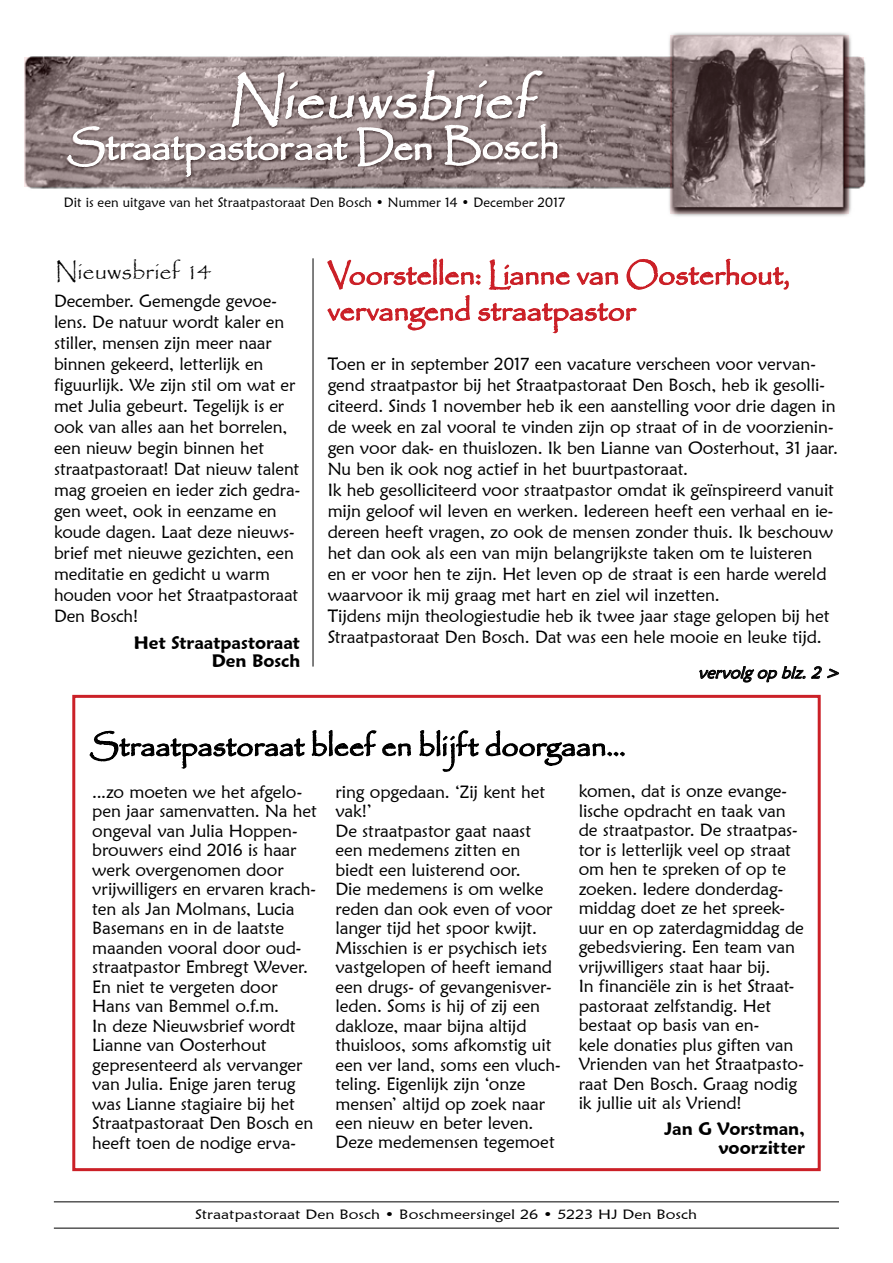
<style>
.page{position:relative;width:893px;height:1263px;background:#fff}
.page>*{position:absolute;margin:0;border:0;box-sizing:border-box;transform-origin:0 0}
.t1{font:56.7px "Papyrus";color:#fff;scale:1.04 1}
.t2{font:40.5px "Papyrus";letter-spacing:-.01em;color:#fff}
.t3{font:30px "Papyrus";color:#000}
.t4{font:30px "Papyrus";letter-spacing:-.005em;color:#cb2027}
.t5{font:24px "Papyrus";letter-spacing:-.005em;color:#000}
.t6{font:17.7px/19.5px "Maiandra GD";letter-spacing:-.005em;color:#000}
.t7{font:600 17.7px/19.5px "Maiandra GD";color:#000;text-align:right}
.t8{font:italic 16.5px "Maiandra GD";color:#000}
.t9{font:13.5px "Maiandra GD";letter-spacing:.005em;color:#000}
.t10{font:13.5px "Maiandra GD";letter-spacing:.005em;color:#000;scale:1.2 1}
.s1{font-size:58.8px}
</style>
<div class="page">
<hr style="left:54px;top:1201px;width:785px;height:1px;background:#000">
<hr style="left:54px;top:1228px;width:785px;height:1px;background:#000">
<img style="left:24px;top:32px;width:842px;height:185px">
<hr style="left:313px;top:258px;width:1px;height:408px;background:#000">
<div style="left:72px;top:695px;width:749px;height:476px;border:3px solid #cb2027"></div>
<svg style="left:670px;top:35px;width:179px;height:178px;background:#867576"></svg>
<svg style="left:25px;top:57px;width:647px;height:130px;background:#867576"></svg>
<svg style="left:844px;top:57px;width:19px;height:130px;background:#7f6a6b"></svg>
<svg style="left:67px;top:40px;width:491px;height:145px"></svg>
<svg style="left:89px;top:730px;width:322px;height:39px"></svg>
<svg style="left:419px;top:730px;width:206px;height:42px"></svg>
<svg style="left:327px;top:258px;width:462px;height:76px"></svg>
<svg style="left:699px;top:666px;width:140px;height:16px"></svg>
<h1 class="t1" style="left:228px;top:65px;width:308px">Nieuws<span class="s1">b</span>rief</h1>
<h2 class="t2" style="left:67px;top:122px;width:493px">Straatpastoraat Den Bosch</h2>
<p class="t9" style="left:64px;top:194px;width:503px">Dit is een uitgave van het Straatpastoraat Den Bosch • Nummer 14 • December 2017</p>
<h3 class="t5" style="left:55px;top:257px;width:158px">Nieuwsbrief 14</h3>
<p class="t6" style="left:54px;top:290px;width:248px;line-height:21px">December. Gemengde gevoe&shy;lens. De natuur wordt kaler en stiller, mensen zijn meer naar binnen gekeerd, letterlijk en figuurlijk. We zijn stil om wat er met Julia gebeurt. Tegelijk is er ook van alles aan het borrelen, een nieuw begin binnen het straatpastoraat! Dat nieuw talent mag groeien en ieder zich gedra&shy;gen weet, ook in eenzame en koude dagen. Laat deze nieuws&shy;brief met nieuwe gezichten, een meditatie en gedicht u warm houden voor het Straatpastoraat<br>Den Bosch!</p>
<p class="t7" style="left:134px;top:634px;width:168px;line-height:18px">Het Straatpastoraat<br>Den Bosch</p>
<h3 class="t4" style="left:328px;top:292px;width:309px">vervangend straatpastor</h3>
<p class="t6" style="left:328px;top:353px;width:512px;line-height:21px">Toen er in september 2017 een vacature verscheen voor vervan&shy;gend straatpastor bij het Straatpastoraat Den Bosch, heb ik gesolli&shy;citeerd. Sinds 1 november heb ik een aanstelling voor drie dagen in de week en zal vooral te vinden zijn op straat of in de voorzienin&shy;gen voor dak- en thuislozen. Ik ben Lianne van Oosterhout, 31 jaar.<br>Nu ben ik ook nog actief in het buurtpastoraat.<br>Ik heb gesolliciteerd voor straatpastor omdat ik geïnspireerd vanuit mijn geloof wil leven en werken. Iedereen heeft een verhaal en ie&shy;dereen heeft vragen, zo ook de mensen zonder thuis. Ik beschouw het dan ook als een van mijn belangrijkste taken om te luisteren<br>en er voor hen te zijn. Het leven op de straat is een harde wereld waarvoor ik mij graag met hart en ziel wil inzetten.<br>Tijdens mijn theologiestudie heb ik twee jaar stage gelopen bij het Straatpastoraat Den Bosch. Dat was een hele mooie en leuke tijd.</p>
<p class="t8" style="left:698px;top:662px;width:148px">vervolgopblz.2&gt;</p>
<h3 class="t3" style="left:90px;top:727px;width:537px">Straatpastoraat bleef en blijft doorgaan...</h3>
<p class="t6" style="left:92px;top:781px;width:226px">...zo moeten we het afgelo&shy;pen jaar samenvatten. Na het ongeval van Julia Hoppen&shy;brouwers eind 2016 is haar werk overgenomen door vrijwilligers en ervaren krach&shy;ten als Jan Molmans, Lucia<br>Basemans en in de laatste maanden vooral door oud&shy;straatpastor Embregt Wever.<br>En niet te vergeten door<br>Hans van Bemmel o.f.m.<br>In deze Nieuwsbrief wordt<br>Lianne van Oosterhout gepresenteerd als vervanger van Julia. Enige jaren terug was Lianne stagiaire bij het<br>Straatpastoraat Den Bosch en heeft toen de nodige erva-</p>
<p class="t6" style="left:335px;top:781px;width:227px">ring opgedaan. ‘Zij kent het vak!’<br>De straatpastor gaat naast een medemens zitten en biedt een luisterend oor.<br>Die medemens is om welke reden dan ook even of voor langer tijd het spoor kwijt.<br>Misschien is er psychisch iets vastgelopen of heeft iemand een drugs- of gevangenisver&shy;leden. Soms is hij of zij een dakloze, maar bijna altijd thuisloos, soms afkomstig uit een ver land, soms een vluch&shy;teling. Eigenlijk zijn ‘onze mensen’ altijd op zoek naar een nieuw en beter leven.<br>Deze medemensen tegemoet</p>
<p class="t6" style="left:579px;top:781px;width:227px">komen, dat is onze evange&shy;lische opdracht en taak van de straatpastor. De straatpas&shy;tor is letterlijk veel op straat om hen te spreken of op te zoeken. Iedere donderdag&shy;middag doet ze het spreek&shy;uur en op zaterdagmiddag de gebedsviering. Een team van vrijwilligers staat haar bij.<br>In financiële zin is het Straat&shy;pastoraat zelfstandig. Het bestaat op basis van en-<br>kele donaties plus giften van<br>Vrienden van het Straatpasto&shy;raat Den Bosch. Graag nodig ik jullie uit als Vriend!</p>
<p class="t7" style="left:664px;top:1119px;width:142px">Jan G Vorstman, voorzitter</p>
<p class="t10" style="left:195px;top:1206px;width:420px">Straatpastoraat Den Bosch • Boschmeersingel 26 • 5223 HJ Den Bosch</p>
</div>
